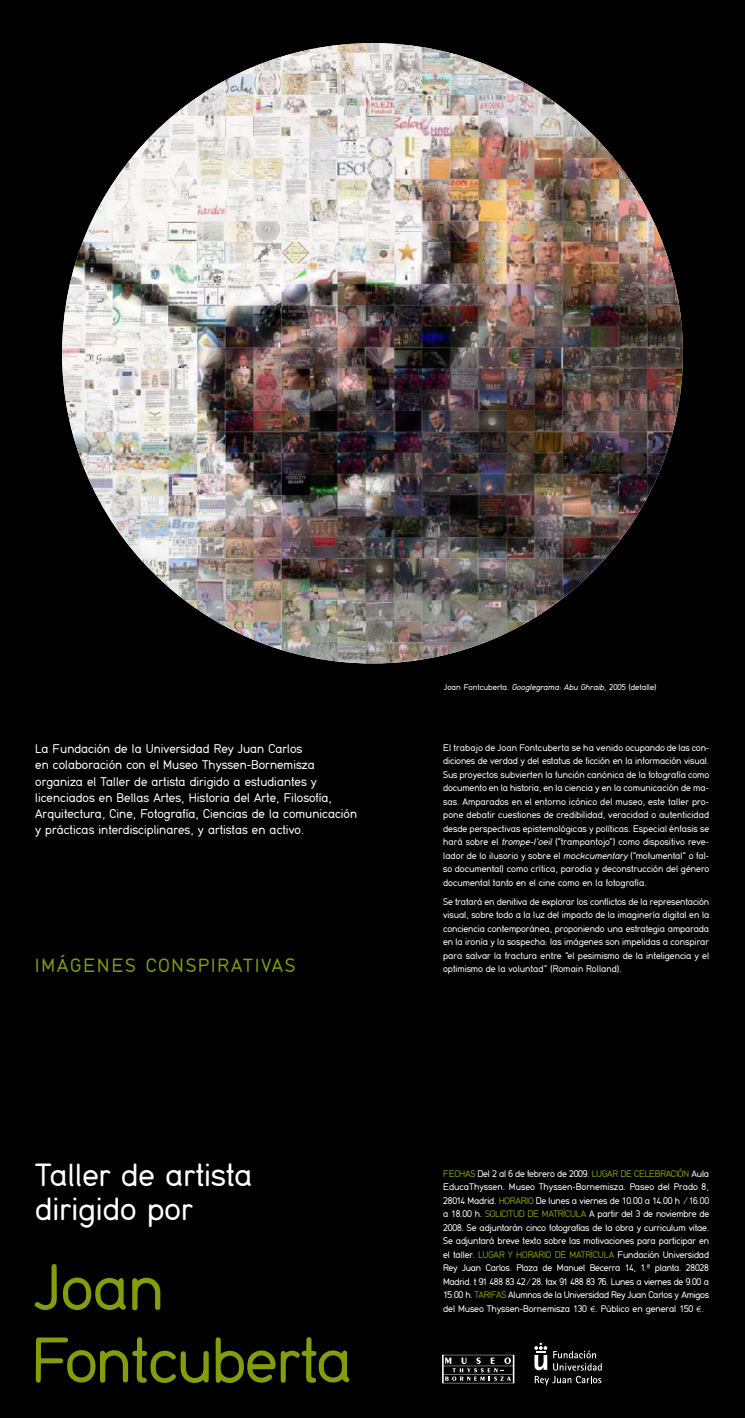
<style>
.page{position:relative;width:745px;height:1418px;background:#fff}
.page>*{position:absolute;margin:0;border:0;box-sizing:border-box;transform-origin:0 0}
.t1{font:67.5px/72.5px "Din 17";letter-spacing:-.02em;color:#849d0d}
.t2{font:33.75px/33.8px "Din 17";color:#fff}
.t3{font:20px "Din 17";letter-spacing:.105em;color:#849d0d}
.t4{font:13.25px/16.2px "Din 17";color:#fff}
.t5{font:10px/13.5px "Din 17";letter-spacing:-.01em;color:#fff;text-align:justify}
.t6{font:8.75px "Din 17";color:#fff}
.s1{font-family:"Din 17 Itlic"}
.s2{color:#849d0d}
.s3{font-family:"Scala Sans Light Exp";font-size:11.25px}
</style>
<div class="page">
<div style="left:0;top:0;width:744px;height:1417px;background:#000"></div>
<svg style="left:445px;top:1357px;width:65px;height:23px"></svg>
<hr style="left:442px;top:1373px;width:71px;height:1px;background:#fff">
<hr style="left:442px;top:1365px;width:71px;height:1px;background:#fff">
<svg style="left:534px;top:1342px;width:67px;height:43px"></svg>
<img style="left:62px;top:43px;width:620px;height:620px">
<p class="t4" style="left:35px;top:741px;width:323px">La Fundación de la Universidad Rey Juan Carlos<br>en colaboración con el Museo Thyssen-Bornemisza organiza el Taller de artista dirigido a estudiantes y licenciados en Bellas Artes, Historia del Arte, Filosofía, Arquitectura, Cine, Fotografía, Ciencias de la comunicación y prácticas interdisciplinares, y artistas en activo.</p>
<h3 class="t3" style="left:35px;top:958px;width:261px">IMÁGENES CONSPIRATIVAS</h3>
<h2 class="t2" style="left:35px;top:1161px;width:218px">Taller de artista dirigido por</h2>
<h1 class="t1" style="left:31px;top:1257px;width:322px">Joan<br>Fontcuberta</h1>
<p class="t6" style="left:443px;top:684px;width:214px">Joan Fontcuberta. <span class="s1">Googlegrama: Abu Ghraib</span>, 2005 (detalle)</p>
<p class="t5" style="left:443px;top:741px;width:267px">El trabajo de Joan Fontcuberta se ha venido ocupando de las con&shy;diciones de verdad y del estatus de ficción en la información visual.<br>Sus proyectos subvierten la función canónica de la fotografía como documento en la historia, en la ciencia y en la comunicación de ma&shy;sas. Amparados en el entorno icónico del museo, este taller pro&shy;pone debatir cuestiones de credibilidad, veracidad o autenticidad desde perspectivas epistemológicas y políticas. Especial énfasis se hará sobre el <span class="s1">trompe-l’oeil</span> (“trampantojo”) como dispositivo reve&shy;lador de lo ilusorio y sobre el <span class="s1">mockcumentary</span> (“mofumental” o fal&shy;so documental) como crítica, parodia y deconstrucción del género documental tanto en el cine como en la fotografía.</p>
<p class="t5" style="left:443px;top:895px;width:267px">Se tratará en definitiva de explorar los conflictos de la representación visual, sobre todo a la luz del impacto de la imaginería digital en la conciencia contemporánea, proponiendo una estrategia amparada en la ironía y la sospecha: las imágenes son impelidas a conspirar para salvar la fractura entre “el pesimismo de la inteligencia y el optimismo de la voluntad” (Romain Rolland).</p>
<p class="t5" style="left:443px;top:1167px;width:267px"><span class="s2">FECHAS</span> Del 2 al 6 de febrero de 2009. <span class="s2">LUGAR DE CELEBRACIÓN</span> Aula EducaThyssen. Museo Thyssen-Bornemisza. Paseo del Prado 8, 28014 Madrid. <span class="s2">HORARIO</span> De lunes a viernes de 10.00 a 14.00 h / 16.00 a 18.00 h. <span class="s2">SOLICITUD DE MATRÍCULA</span> A partir del 3 de noviembre de 2008. Se adjuntarán cinco fotografías de la obra y curriculum vitae.<br>Se adjuntará breve texto sobre las motivaciones para participar en el taller. <span class="s2">LUGAR Y HORARIO DE MATRÍCULA</span> Fundación Universidad Rey Juan Carlos. Plaza de Manuel Becerra 14, 1.ª planta. 28028<br>Madrid. t 91 488 83 42 / 28. fax 91 488 83 76. Lunes a viernes de 9.00 a 15.00 h. <span class="s2">TARIFAS</span> Alumnos de la Universidad Rey Juan Carlos y Amigos del Museo Thyssen-Bornemisza 130 <span class="s3">C</span>. Público en general 150 <span class="s3">C</span>.</p>
</div>
